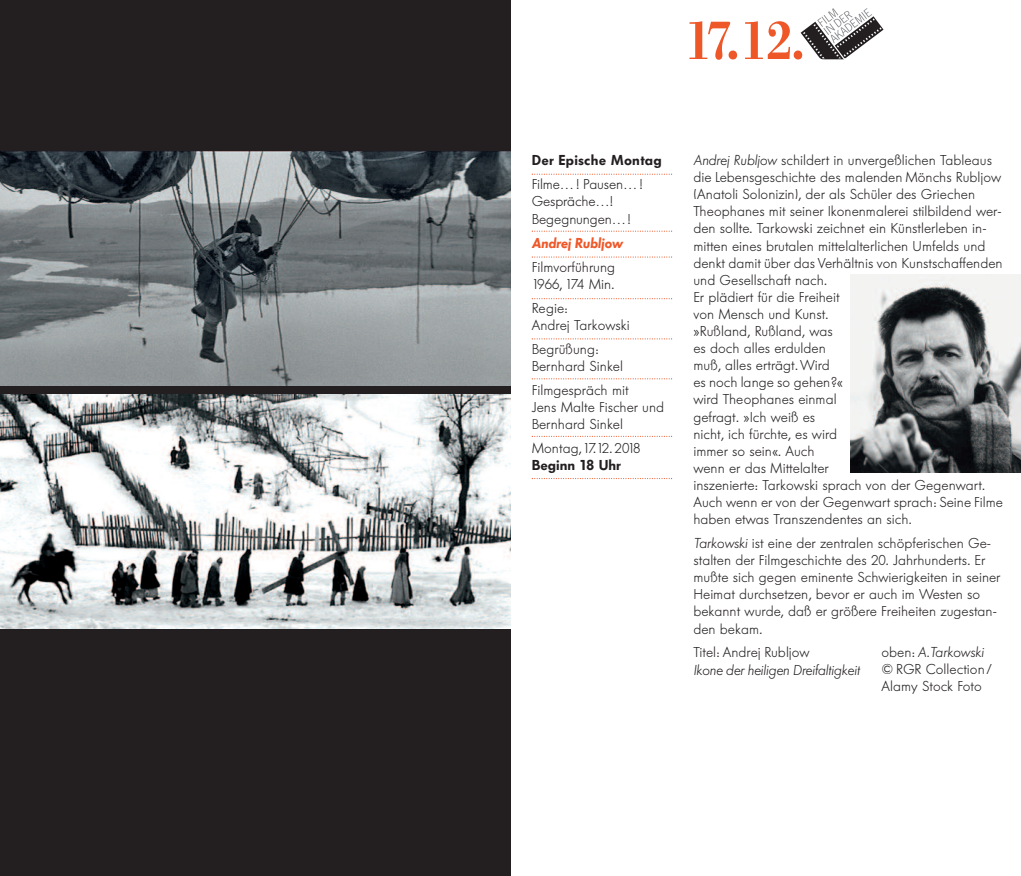
<style>
.page{position:relative;width:1021px;height:876px;background:#fff}
.page>*{position:absolute;margin:0;border:0;box-sizing:border-box;transform-origin:0 0}
.t1{font:500 54.6px "Bodoni Berthold BQ";color:#ee5829;scale:.93 1}
.t2{font:300 14.25px/17.1px "Futura BQ";color:#231f20}
.t3{font:italic 300 14.25px "Futura BQ";color:#231f20}
.t4{font:600 14.25px "Futura BQ";letter-spacing:.01em;color:#231f20}
.t5{font:italic 600 14.25px "Futura BQ";letter-spacing:-.015em;color:#ee5829}
.s1{font-style:italic}
</style>
<div class="page">
<svg style="left:800px;top:8px;width:83px;height:51px"></svg>
<img style="left:850px;top:274px;width:170px;height:198px">
<svg style="left:531px;top:298px;width:141px;height:1px"></svg>
<svg style="left:531px;top:231px;width:141px;height:1px"></svg>
<svg style="left:531px;top:174px;width:141px;height:1px"></svg>
<svg style="left:531px;top:256px;width:141px;height:2px"></svg>
<svg style="left:531px;top:378px;width:141px;height:1px"></svg>
<svg style="left:531px;top:436px;width:141px;height:1px"></svg>
<svg style="left:531px;top:338px;width:141px;height:1px"></svg>
<svg style="left:531px;top:478px;width:141px;height:1px"></svg>
<div style="left:0;top:0;width:510px;height:876px;background:#231f20"></div>
<img style="left:0;top:151px;width:510px;height:234px">
<img style="left:0;top:394px;width:510px;height:234px">
<h1 class="t1" style="left:685px;top:9px;width:129px">17.12.</h1>
<p class="t4" style="left:531px;top:152px;width:131px">Der Epische Montag</p>
<p class="t2" style="left:531px;top:176px;width:112px">Filme…! Pausen…!<br>Gespräche…!<br>Begegnungen…!</p>
<p class="t5" style="left:531px;top:235px;width:93px">Andrej Rubljow</p>
<p class="t2" style="left:531px;top:258px;width:85px">Filmvorführung<br>1966, 174 Min.</p>
<p class="t2" style="left:531px;top:299px;width:100px">Regie:<br>Andrej Tarkowski</p>
<p class="t2" style="left:531px;top:341px;width:93px">Begrüßung:<br>Bernhard Sinkel</p>
<p class="t2" style="left:531px;top:382px;width:134px">Filmgespräch mit<br>Jens Malte Fischer und<br>Bernhard Sinkel</p>
<p class="t2" style="left:531px;top:440px;width:110px">Montag,17.12. 2018</p>
<p class="t4" style="left:531px;top:457px;width:91px">Beginn 18 Uhr</p>
<p class="t2" style="left:693px;top:152px;width:311px"><span class="s1">Andrej Rubljow</span> schildert in unvergeßlichen Tableaus die Lebensgeschichte des malenden Mönchs Rubljow (Anatoli Solonizin), der als Schüler des Griechen Theophanes mit seiner Ikonenmalerei stilbildend wer&shy;den sollte. Tarkowski zeichnet ein Künstlerleben in&shy;mitten eines brutalen mittelalterlichen Umfelds und denkt damit über das Verhältnis von Kunstschaffenden und Gesellschaft nach.<br>Er plädiert für die Freiheit<br>von Mensch und Kunst.<br>»Rußland, Rußland, was<br>es doch alles erdulden<br>muß, alles erträgt.Wird<br>es noch lange so gehen?«<br>wird Theophanes einmal<br>gefragt. »Ich weiß es<br>nicht, ich fürchte, es wird<br>immer so sein«. Auch<br>wenn er das Mittelalter<br>inszenierte: Tarkowski sprach von der Gegenwart.<br>Auch wenn er von der Gegenwart sprach: Seine Filme haben etwas Transzendentes an sich.</p>
<p class="t2" style="left:693px;top:535px;width:308px"><span class="s1">Tarkowski</span> ist eine der zentralen schöpferischen Ge&shy;stalten der Filmgeschichte des 20. Jahrhunderts. Er mußte sich gegen eminente Schwierigkeiten in seiner Heimat durchsetzen, bevor er auch im Westen so bekannt wurde, daß er größere Freiheiten zugestan&shy;den bekam.</p>
<p class="t2" style="left:693px;top:644px;width:118px">Titel: Andrej Rubljow</p>
<p class="t3" style="left:693px;top:661px;width:168px">Ikone der heiligen Dreifaltigkeit</p>
<p class="t2" style="left:881px;top:644px;width:112px">oben: <span class="s1">A.Tarkowski </span>© RGR Collection/<br>Alamy Stock Foto</p>
</div>
